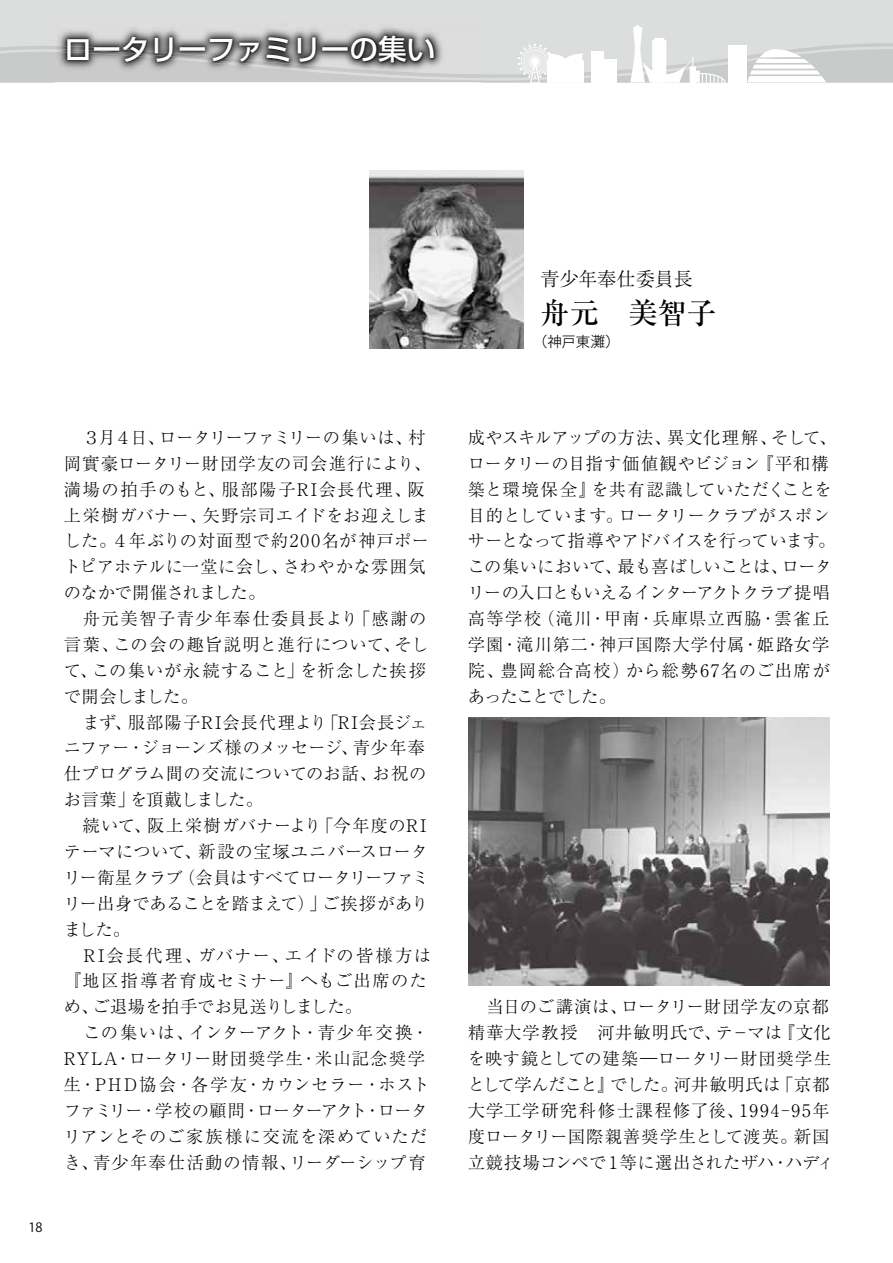
<style>
.page{position:relative;width:893px;height:1263px;background:#fff}
.page>*{position:absolute;margin:0;border:0;box-sizing:border-box;transform-origin:0 0}
.t1{font:500 29.4px "Ryumin Pro";color:#000}
.t2{font:500 28.5px "Shin Go Pro";color:#fff}
.t3{font:300 19.05px "Ryumin Pro";color:#000}
.t4{font:300 17.25px/25.8px "Ryumin Pro";letter-spacing:.025em;color:#000}
.t5{font:300 14.55px "Gothic MB101 Pro";color:#000}
.t6{font:12.75px "Koz Go Pro";color:#000}
</style>
<div class="page">
<div style="left:0;top:0;width:893px;height:82px;background:#dcdddd"></div>
<svg style="left:0;top:25px;width:893px;height:58px"></svg>
<img style="left:54px;top:25px;width:427px;height:58px">
<img style="left:54px;top:46px;width:427px;height:32px">
<img style="left:60px;top:31px;width:416px;height:52px">
<hr style="left:60px;top:78px;width:416px;height:4px;background:#cacaca">
<img style="left:60px;top:46px;width:416px;height:32px">
<img style="left:370px;top:170px;width:153px;height:179px">
<img style="left:468px;top:717px;width:362px;height:268px">
<h2 class="t2" style="left:64px;top:26px;width:373px">ロータリーファミリーの集い</h2>
<p class="t3" style="left:540px;top:264px;width:154px">青少年奉仕委員長</p>
<h1 class="t1" style="left:540px;top:290px;width:178px">舟元　美智子</h1>
<p class="t5" style="left:533px;top:329px;width:88px">（神戸東灘）</p>
<p class="t6" style="left:28px;top:1219px;width:16px">18</p>
<p class="t4" style="left:64px;top:423px;width:369px">　３月４日、ロータリーファミリーの集いは、村岡實豪ロータリー財団学友の司会進行により、満場の拍手のもと、服部陽子RI会長代理、阪上栄樹ガバナー、矢野宗司エイドをお迎えしました。４年ぶりの対面型で約200名が神戸ポートピアホテルに一堂に会し、さわやかな雰囲気のなかで開催されました。<br>　舟元美智子青少年奉仕委員長より「感謝の言葉、この会の趣旨説明と進行について、そして、この集いが永続すること」を祈念した挨拶で開会しました。<br>　まず、服部陽子RI会長代理より「RI会長ジェニファー・ジョーンズ様のメッセージ、青少年奉仕プログラム間の交流についてのお話、お祝のお言葉」を頂戴しました。<br>　続いて、阪上栄樹ガバナーより「今年度のRIテーマについて、新設の宝塚ユニバースロータリー衛星クラブ（会員はすべてロータリーファミリー出身であることを踏まえて）」ご挨拶がありました。<br>　RI会長代理、ガバナー、エイドの皆様方は『地区指導者育成セミナー』へもご出席のため、ご退場を拍手でお見送りしました。<br>　この集いは、インターアクト・青少年交換・<br>RYLA・ロータリー財団奨学生・米山記念奨学生・PHD協会・各学友・カウンセラー・ホストファミリー・学校の顧問・ローターアクト・ロータリアンとそのご家族様に交流を深めていただき、青少年奉仕活動の情報、リーダーシップ育</p>
<p class="t4" style="left:468px;top:423px;width:370px">成やスキルアップの方法、異文化理解、そして、ロータリーの目指す価値観やビジョン『平和構築と環境保全』を共有認識していただくことを目的としています。ロータリークラブがスポンサーとなって指導やアドバイスを行っています。この集いにおいて、最も喜ばしいことは、ロータリーの入口ともいえるインターアクトクラブ提唱高等学校（滝川・甲南・兵庫県立西脇・雲雀丘学園・滝川第二・神戸国際大学付属・姫路女学院、豊岡総合高校）から総勢67名のご出席があったことでした。</p>
<p class="t4" style="left:468px;top:992px;width:368px">　当日のご講演は、ロータリー財団学友の京都精華大学教授　河井敏明氏で、テ－マは『文化を映す鏡としての建築―ロータリー財団奨学生として学んだこと』でした。河井敏明氏は「京都大学工学研究科修士課程修了後、1994-95年度ロータリー国際親善奨学生として渡英。新国立競技場コンペで１等に選出されたザハ・ハディ</p>
</div>
